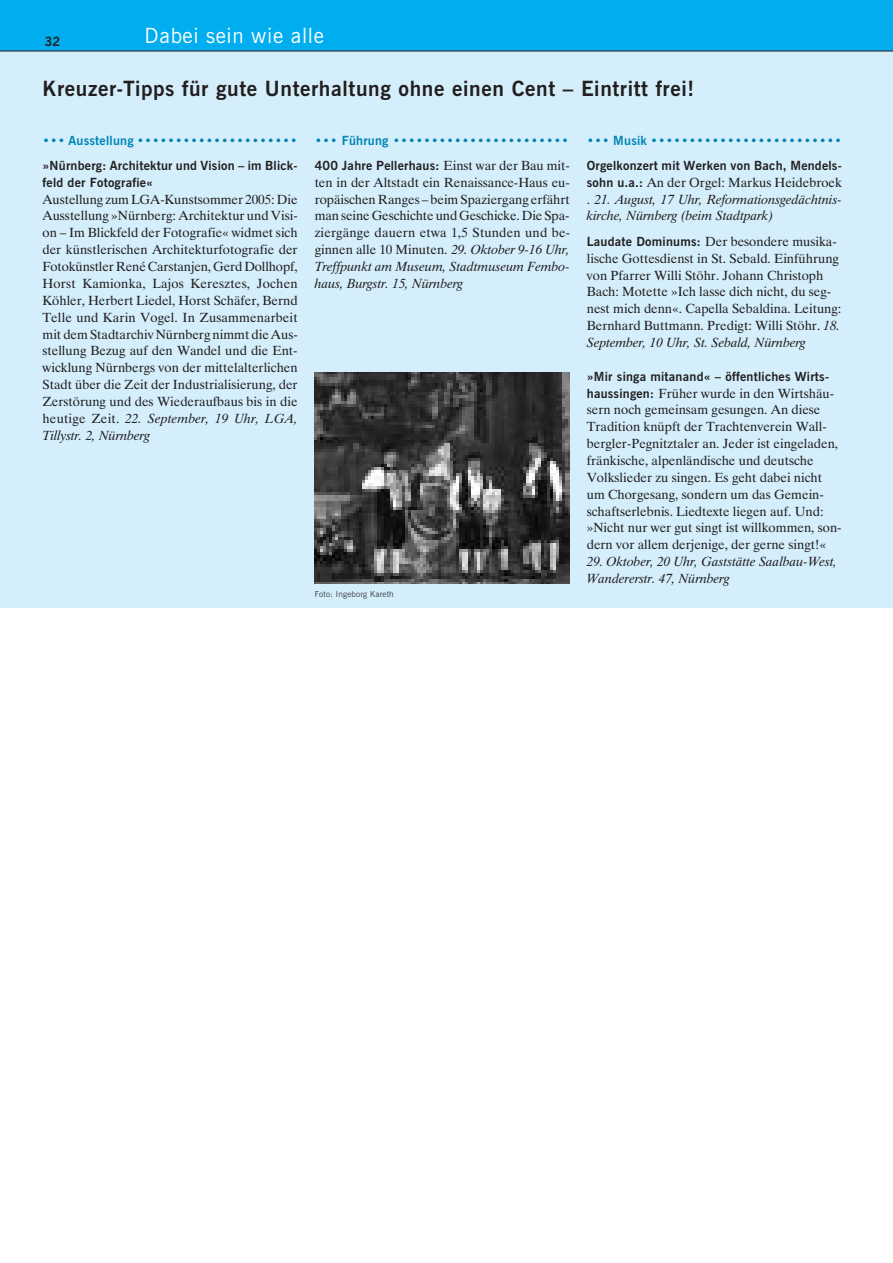
<style>
.page{position:relative;width:893px;height:1263px;background:#fff}
.page>*{position:absolute;margin:0;border:0;box-sizing:border-box;transform-origin:0 0}
.t1{font:700 21px "News Gothic BT";letter-spacing:.03em;color:#231f20}
.t2{font:21px "News Gothic BT";letter-spacing:.03em;color:#fff}
.t3{font:13.2px/16.8px "Dutch 801 BT";color:#231f20}
.t4{font:italic 13.2px/16.8px "Dutch 801 BT";color:#231f20;text-align:justify}
.t5{font:700 12.75px "News Gothic BT";color:#231f20}
.t6{font:700 12.6px/25.3px "News Gothic BT";letter-spacing:.02em;color:#0083b6}
.t7{font:700 12.6px/16.8px "News Gothic BT";letter-spacing:.02em;color:#231f20}
.t8{font:300 8.25px "News Gothic BT";letter-spacing:.03em;color:#231f20}
.s1{font-style:italic}
.s2{color:#231f20}
.s3{font-family:"Dutch 801 BT";font-weight:400;font-size:13.2px;color:#231f20}
.s4{font-family:"News Gothic BT";font-weight:700;font-style:normal;font-size:12.6px}
.s5{font-style:normal}
.s6{font-family:"News Gothic BT";font-weight:700;font-size:12.6px}
</style>
<div class="page">
<div style="left:0;top:0;width:893px;height:51px;background:#00aeef"></div>
<div style="left:0;top:51px;width:893px;height:556px;background:#d4effb"></div>
<hr style="left:0;top:51px;width:893px;height:1px;background:#231f20">
<img style="left:315px;top:372px;width:255px;height:212px">
<h1 class="t2" style="left:145px;top:27px;width:181px">Dabei sein wie alle</h1>
<h1 class="t1" style="left:43px;top:81px;width:653px">Kreuzer-Tipps für gute Unterhaltung ohne einen Cent – Eintritt frei!</h1>
<p class="t6" style="left:43px;top:129px;width:257px">••• Ausstellung •••••••••••••••••••••</p>
<p class="t7" style="left:43px;top:158px;width:257px">»Nürnberg: Architektur und Vision – im Blick&shy;feld der Fotografie«</p>
<p class="t3" style="left:43px;top:192px;width:257px;text-align:justify">Austellung zum LGA-Kunstsommer 2005: Die Ausstellung »Nürnberg: Architektur und Visi&shy;on – Im Blickfeld der Fotografie« widmet sich der künstlerischen Architekturfotografie der Fotokünstler René Carstanjen, Gerd Dollhopf, Horst Kamionka, Lajos Keresztes, Jochen Köhler, Herbert Liedel, Horst Schäfer, Bernd Telle und Karin Vogel. In Zusammenarbeit mit dem Stadtarchiv Nürnberg nimmt die Aus&shy;stellung Bezug auf den Wandel und die Ent&shy;wicklung Nürnbergs von der mittelalterlichen Stadt über die Zeit der Industrialisierung, der Zerstörung und des Wiederaufbaus bis in die heutige Zeit. <span class="s1">22. September, 19 Uhr, LGA, Tillystr. 2, Nürnberg</span></p>
<p class="t5" style="left:45px;top:36px;width:17px">32</p>
<p class="t6" style="left:315px;top:129px;width:257px">••• Führung •••••••••••••••••••••••<br><span class="s2">400 Jahre Pellerhaus:</span> <span class="s3">Einst war der Bau mit-</span></p>
<p class="t3" style="left:315px;top:175px;width:257px;text-align:justify">ten in der Altstadt ein Renaissance-Haus eu&shy;ropäischen Ranges – beim Spaziergang erfährt man seine Geschichte und Geschicke. Die Spa&shy;ziergänge dauern etwa 1,5 Stunden und be&shy;ginnen alle 10 Minuten. <span class="s1">29. Oktober 9-16 Uhr, Treffpunkt am Museum, Stadtmuseum Fembo&shy;haus, Burgstr. 15, Nürnberg</span></p>
<p class="t6" style="left:587px;top:129px;width:257px">••• Musik •••••••••••••••••••••••••</p>
<p class="t7" style="left:587px;top:158px;width:257px">Orgelkonzert mit Werken von Bach, Mendels-</p>
<p class="t4" style="left:587px;top:175px;width:257px"><span class="s4">sohn u.a.:</span> <span class="s5">An der Orgel: Markus Heidebroek .</span> 21. August, 17 Uhr, Reformationsgedächtnis&shy;kirche, Nürnberg (beim Stadtpark)</p>
<p class="t3" style="left:587px;top:234px;width:256px"><span class="s6">Laudate Dominums:</span> Der besondere musika&shy;lische Gottesdienst in St. Sebald. Einführung von Pfarrer Willi Stöhr. Johann Christoph Bach: Motette »Ich lasse dich nicht, du seg&shy;nest mich denn«. Capella Sebaldina. Leitung:<br>Bernhard Buttmann. Predigt: Willi Stöhr. <span class="s1">18.<br>September, 10 Uhr, St. Sebald, Nürnberg</span></p>
<p class="t7" style="left:587px;top:369px;width:244px">»Mir singa mitanand« – öffentliches Wirts-</p>
<p class="t3" style="left:587px;top:386px;width:256px"><span class="s6">haussingen:</span> Früher wurde in den Wirtshäu&shy;sern noch gemeinsam gesungen. An diese Tradition knüpft der Trachtenverein Wall&shy;bergler-Pegnitztaler an. Jeder ist eingeladen, fränkische, alpenländische und deutsche Volkslieder zu singen. Es geht dabei nicht um Chorgesang, sondern um das Gemein&shy;schaftserlebnis. Liedtexte liegen auf. Und: »Nicht nur wer gut singt ist willkommen, son&shy;dern vor allem derjenige, der gerne singt!«</p>
<p class="t4" style="left:587px;top:554px;width:252px">29. Oktober, 20 Uhr, Gaststätte Saalbau-West,<br>Wandererstr. 47, Nürnberg</p>
<p class="t8" style="left:315px;top:591px;width:81px">Foto: Ingeborg Kareth</p>
</div>
